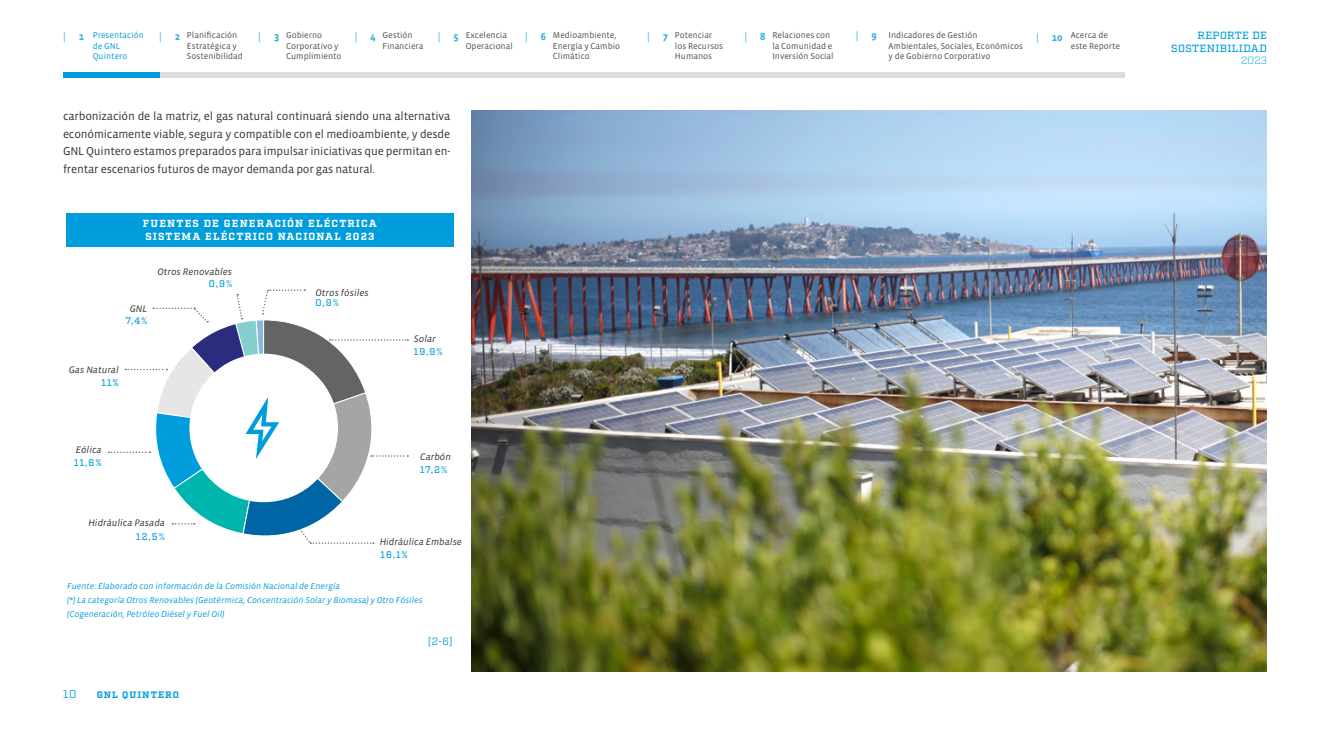
<style>
.page{position:relative;width:1330px;height:735px;background:#fff}
.page>*{position:absolute;margin:0;border:0;box-sizing:border-box;transform-origin:0 0}
.t1{font:11.72px/17.5px "Vista Sans OTCE";letter-spacing:-.015em;color:#333;text-align:justify}
.t2{font:11.55px "Factoria";color:#009ddc}
.t3{font:500 10.5px/12.6px "Factoria";letter-spacing:.035em;color:#009ddc;text-align:right}
.t4{font:10.5px "Vista Sans OTCE";color:#33b0e3}
.t5{font:10.5px "Factoria";color:#009ddc}
.t6{font:300 10.5px "Factoria";color:#009ddc}
.t7{font:700 10.5px "Vista Sans OTCE";color:#33b0e3}
.t8{font:700 10.33px/12.4px "Factoria";letter-spacing:.105em;color:#fff}
.t9{font:italic 9.62px "Vista Sans OTCE";color:#333}
.t10{font:500 9.62px "Factoria";letter-spacing:.095em;color:#009ddc}
.t11{font:700 9.28px "Factoria";letter-spacing:.11em;color:#009ddc}
.t12{font:8.75px/10.5px "Vista Sans OTCE";color:#524b48}
.t13{font:italic 8.75px/13.8px "Vista Sans OTCE";color:#009ddc}
.t14{font:8.75px/10.5px "Vista Sans OTCE";color:#009ddc}
.s1{font-weight:700}
.s2{font-weight:400}
</style>
<div class="page">
<div style="left:63px;top:72px;width:1062px;height:5px;background:#dedbda"></div>
<div style="left:63px;top:72px;width:96px;height:5px;background:#009ddc"></div>
<div style="left:66px;top:213px;width:387px;height:34px;background:#009ddc"></div>
<svg style="left:109px;top:289px;width:299px;height:255px"></svg>
<img style="left:471px;top:110px;width:796px;height:562px">
<p class="t4" style="left:856px;top:30px;width:22px">| <span class="s1">9</span></p>
<p class="t7" style="left:1036px;top:32px;width:28px"><span class="s2">|</span> 10</p>
<p class="t4" style="left:63px;top:30px;width:22px">| <span class="s1">1</span></p>
<p class="t4" style="left:159px;top:30px;width:22px">| <span class="s1">2</span></p>
<p class="t4" style="left:258px;top:30px;width:22px">| <span class="s1">3</span></p>
<p class="t4" style="left:355px;top:30px;width:22px">| <span class="s1">4</span></p>
<p class="t4" style="left:438px;top:30px;width:23px">| <span class="s1">5</span></p>
<p class="t4" style="left:525px;top:30px;width:22px">| <span class="s1">6</span></p>
<p class="t4" style="left:647px;top:30px;width:22px">| <span class="s1">7</span></p>
<p class="t4" style="left:745px;top:31px;width:22px">| <span class="s1">8</span></p>
<p class="t12" style="left:1071px;top:30px;width:51px">Acerca de este Reporte</p>
<p class="t12" style="left:889px;top:30px;width:136px">Indicadores de Gestión<br>Ambientales, Sociales, Económicos y de Gobierno Corporativo</p>
<p class="t14" style="left:93px;top:30px;width:53px">Presentación de GNL<br>Quintero</p>
<p class="t12" style="left:772px;top:30px;width:63px">Relaciones con la Comunidad e<br>Inversión Social</p>
<p class="t12" style="left:187px;top:30px;width:57px">Planificación<br>Estratégica y<br>Sostenibilidad</p>
<p class="t12" style="left:286px;top:30px;width:57px">Gobierno<br>Corporativo y<br>Cumplimiento</p>
<p class="t12" style="left:466px;top:30px;width:49px">Excelencia<br>Operacional</p>
<p class="t12" style="left:553px;top:30px;width:69px">Medioambiente,<br>Energía y Cambio<br>Climático</p>
<p class="t12" style="left:383px;top:30px;width:42px">Gestión<br>Financiera</p>
<p class="t12" style="left:675px;top:30px;width:50px">Potenciar los Recursos<br>Humanos</p>
<p class="t1" style="left:63px;top:108px;width:389px">carbonización de la matriz, el gas natural continuará siendo una alternativa económicamente viable, segura y compatible con el medioambiente, y desde GNL Quintero estamos preparados para impulsar iniciativas que permitan en&shy;frentar escenarios futuros de mayor demanda por gas natural.</p>
<p class="t8" style="left:143px;top:218px;width:236px">FUENTES DE GENERACIÓN ELÉCTRICA<br>SISTEMA ELÉCTRICO NACIONAL 2023</p>
<p class="t9" style="left:157px;top:267px;width:76px">Otros Renovables</p>
<p class="t9" style="left:130px;top:303px;width:19px">GNL</p>
<p class="t10" style="left:126px;top:315px;width:23px">7,4<span class="s2">%</span></p>
<p class="t9" style="left:69px;top:364px;width:51px">Gas Natural</p>
<p class="t10" style="left:102px;top:377px;width:19px">11%</p>
<p class="t9" style="left:76px;top:445px;width:27px">Eólica</p>
<p class="t10" style="left:74px;top:457px;width:29px">11,6%</p>
<p class="t9" style="left:88px;top:517px;width:78px">Hidráulica Pasada</p>
<p class="t10" style="left:136px;top:531px;width:30px">12,5<span class="s2">%</span></p>
<p class="t10" style="left:209px;top:278px;width:25px">0,9<span class="s2">%</span></p>
<p class="t9" style="left:316px;top:287px;width:55px">Otros fósiles</p>
<p class="t10" style="left:316px;top:297px;width:25px">0,9<span class="s2">%</span></p>
<p class="t9" style="left:414px;top:333px;width:23px">Solar</p>
<p class="t10" style="left:414px;top:346px;width:30px">19,9<span class="s2">%</span></p>
<p class="t9" style="left:420px;top:451px;width:32px">Carbón</p>
<p class="t10" style="left:420px;top:464px;width:29px">17,2<span class="s2">%</span></p>
<p class="t9" style="left:380px;top:536px;width:84px">Hidráulica Embalse</p>
<p class="t10" style="left:381px;top:548px;width:29px">16,1%</p>
<p class="t13" style="left:67px;top:579px;width:357px">Fuente: Elaborado con información de la Comisión Nacional de Energía<br>(*) La categoría Otros Renovables (Geotérmica, Concentración Solar y Biomasa) y Otro Fósiles (Cogeneración, Petróleo Diésel y Fuel Oil)</p>
<h2 class="t2" style="left:63px;top:687px;width:15px">10</h2>
<p class="t11" style="left:97px;top:689px;width:84px">GNL QUINTERO</p>
<p class="t5" style="left:428px;top:635px;width:27px">[2-6]</p>
<p class="t3" style="left:1171px;top:29px;width:97px">REPORTE DE<br>SOSTENIBILIDAD</p>
<p class="t6" style="left:1241px;top:54px;width:27px">2023</p>
</div>
